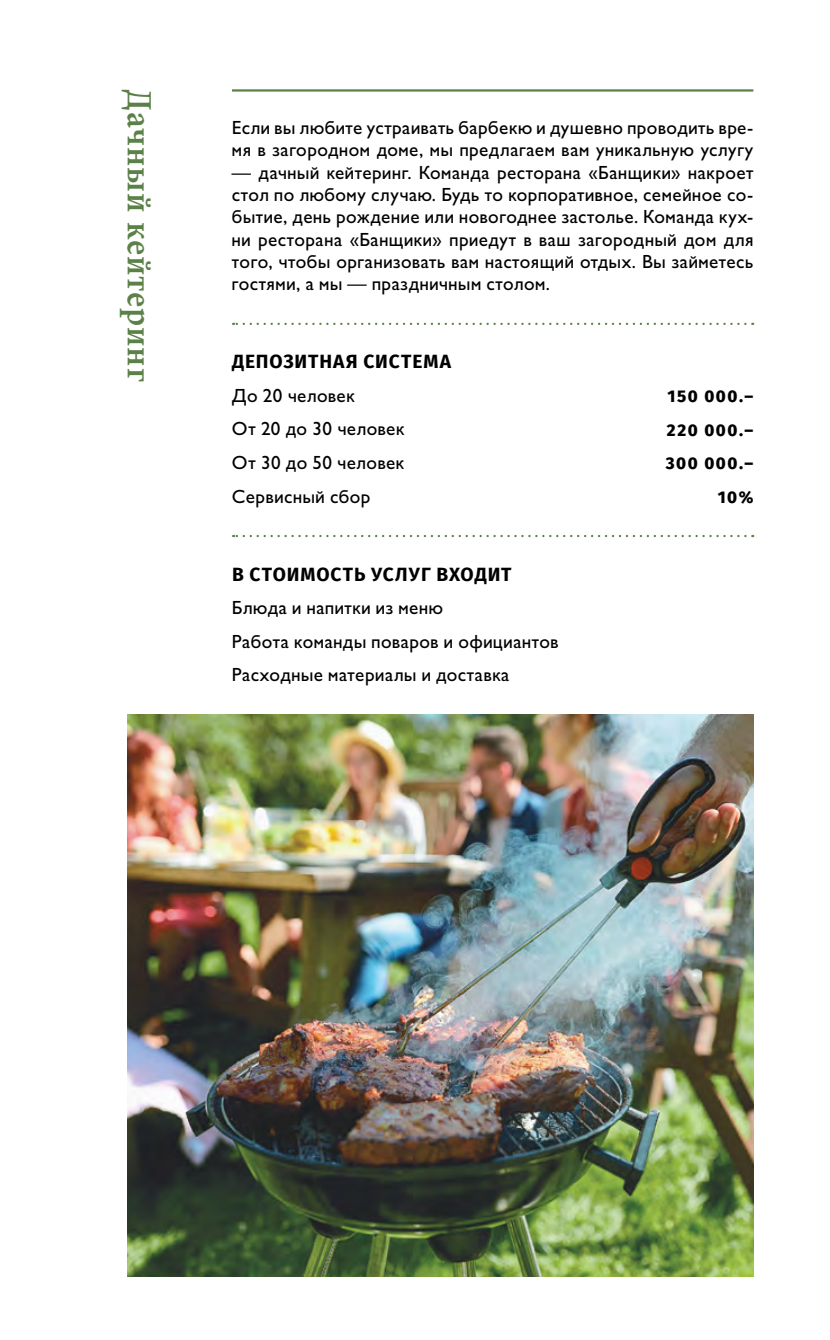
<style>
.page{position:relative;width:830px;height:1340px;background:#fff}
.page>*{position:absolute;margin:0;border:0;box-sizing:border-box;transform-origin:0 0}
.t1{font:36px "Minion Pro Semibold Cn Capt";letter-spacing:.025em;color:#5c8148}
.t2{font:19.12px/22.3px "Gals C";letter-spacing:.03em;color:#000001}
.t3{font:700 19.12px "Fira Sans";letter-spacing:.05em;color:#000001}
.t4{font:800 16.88px/33.5px "Fira Sans";letter-spacing:.095em;color:#000001;text-align:right}
</style>
<div class="page">
<img style="left:128px;top:714px;width:625px;height:562px">
<hr style="left:232px;top:89px;width:521px;height:3px;background:#5c8148">
<svg style="left:233px;top:323px;width:512px;height:2px"></svg>
<svg style="left:233px;top:535px;width:512px;height:2px"></svg>
<h1 class="t1" style="left:161px;top:89px;width:294px;rotate:90deg">Дачный кейтеринг</h1>
<p class="t2" style="left:232px;top:117px;width:522px">Если вы любите устраивать барбекю и душевно проводить вре&shy;мя в загородном доме, мы предлагаем вам уникальную услугу</p>
<p class="t2" style="left:232px;top:162px;width:522px;text-align:justify">— дачный кейтеринг. Команда ресторана «Банщики» накроет стол по любому случаю. Будь то корпоративное, семейное со&shy;бытие, день рождение или новогоднее застолье. Команда кух&shy;ни ресторана «Банщики» приедут в ваш загородный дом для того, чтобы организовать вам настоящий отдых. Вы займетесь гостями, а мы — праздничным столом.</p>
<p class="t3" style="left:232px;top:348px;width:220px">ДЕПОЗИТНАЯ СИСТЕМА</p>
<p class="t2" style="left:232px;top:379px;width:174px;line-height:33.5px">До 20 человек<br>От 20 до 30 человек<br>От 30 до 50 человек<br>Сервисный сбор</p>
<p class="t4" style="left:665px;top:380px;width:89px">150 000.―<br>220 000.―<br>300 000.―<br>10%</p>
<p class="t3" style="left:232px;top:560px;width:281px">В СТОИМОСТЬ УСЛУГ ВХОДИТ</p>
<p class="t2" style="left:232px;top:591px;width:328px;line-height:33.5px">Блюда и напитки из меню<br>Работа команды поваров и официантов<br>Расходные материалы и доставка</p>
</div>
